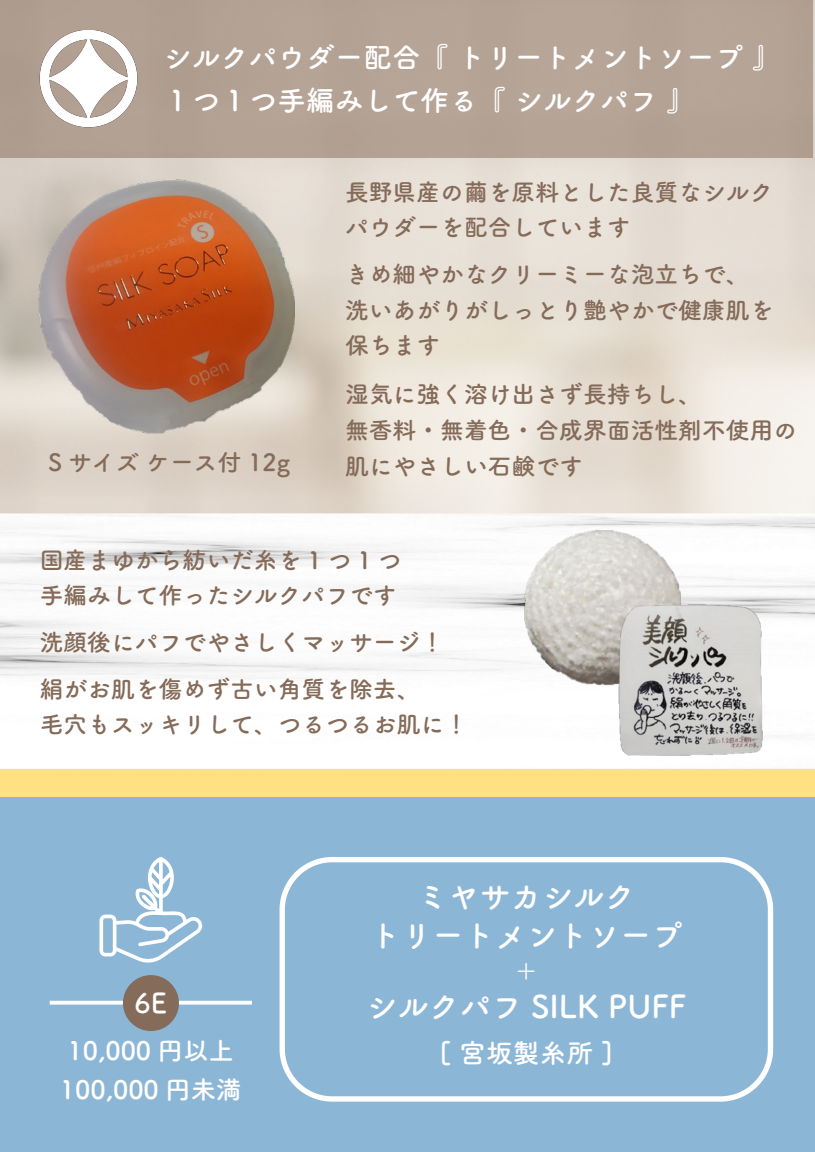
<style>
.page{position:relative;width:815px;height:1152px;background:#fff}
.page>*{position:absolute;margin:0;border:0;box-sizing:border-box;transform-origin:0 0}
.t1{font:31.2px/38.8px "Tsuku A Rd Gothic Std B";color:#fff;text-align:center}
.t2{font:28.4px/42.8px "Tsuku A Rd Gothic Std B";color:#fff}
.t3{font:27.2px "Tsuku A Rd Gothic Std B";color:#fff}
.t4{font:26.8px "Tsuku A Rd Gothic Std B";color:#fff}
.t5{font:25.6px/38px "Tsuku A Rd Gothic Std B";color:#fff}
.t6{font:23.6px/35.6px "Tsuku A Rd Gothic Std B";color:#856b59}
</style>
<div class="page">
<img style="left:0;top:0;width:814px;height:769px">
<div style="left:0;top:0;width:812px;height:157px;background:#b4a395"></div>
<div style="left:0;top:769px;width:814px;height:28px;background:#ffe184"></div>
<img style="left:40px;top:30px;width:97px;height:97px">
<div style="left:0;top:797px;width:814px;height:355px;background:#8cb6d6"></div>
<svg style="left:279px;top:857px;width:495px;height:245px"></svg>
<img style="left:39px;top:180px;width:255px;height:254px">
<img style="left:523px;top:530px;width:239px;height:225px">
<svg style="left:50px;top:1001px;width:202px;height:4px"></svg>
<svg style="left:99px;top:857px;width:103px;height:106px"></svg>
<div style="left:123px;top:975px;width:56px;height:56px;background:#856b59;border-radius:50%"></div>
<p class="t2" style="left:163px;top:34px;width:618px">シルクパウダー配合『トリートメントソープ』<br>１つ１つ手編みして作る『シルクパフ』</p>
<p class="t6" style="left:48px;top:443px;width:243px">S サイズケース付 12g</p>
<p class="t6" style="left:345px;top:172px;width:429px">長野県産の繭を原料とした良質なシルクパウダーを配合しています</p>
<p class="t6" style="left:345px;top:255px;width:429px">きめ細やかなクリーミーな泡立ちで、洗いあがりがしっとり艶やかで健康肌を保ちます</p>
<p class="t6" style="left:345px;top:375px;width:453px">湿気に強く溶け出さず長持ちし、<br>無香料・無着色・合成界面活性剤不使用の肌にやさしい石鹸です</p>
<p class="t6" style="left:40px;top:541px;width:363px">国産まゆから紡いだ糸を 1 つ 1 つ手編みして作ったシルクパフです</p>
<p class="t6" style="left:40px;top:623px;width:406px">洗顔後にパフでやさしくマッサージ！</p>
<p class="t6" style="left:40px;top:669px;width:429px">絹がお肌を傷めず古い角質を除去、<br>毛穴もスッキリして、つるつるお肌に！</p>
<p class="t3" style="left:134px;top:982px;width:34px">6E</p>
<p class="t5" style="left:60px;top:1030px;width:183px">10,000 円以上<br>100,000 円未満</p>
<h1 class="t1" style="left:370px;top:875px;width:314px">ミヤサカシルク<br>トリートメントソープ</h1>
<p class="t5" style="left:513px;top:951px;width:27px">＋</p>
<h1 class="t1" style="left:366px;top:985px;width:321px">シルクパフ SILK PUFF</h1>
<p class="t4" style="left:439px;top:1032px;width:175px">[ 宮坂製糸所 ]</p>
</div>
